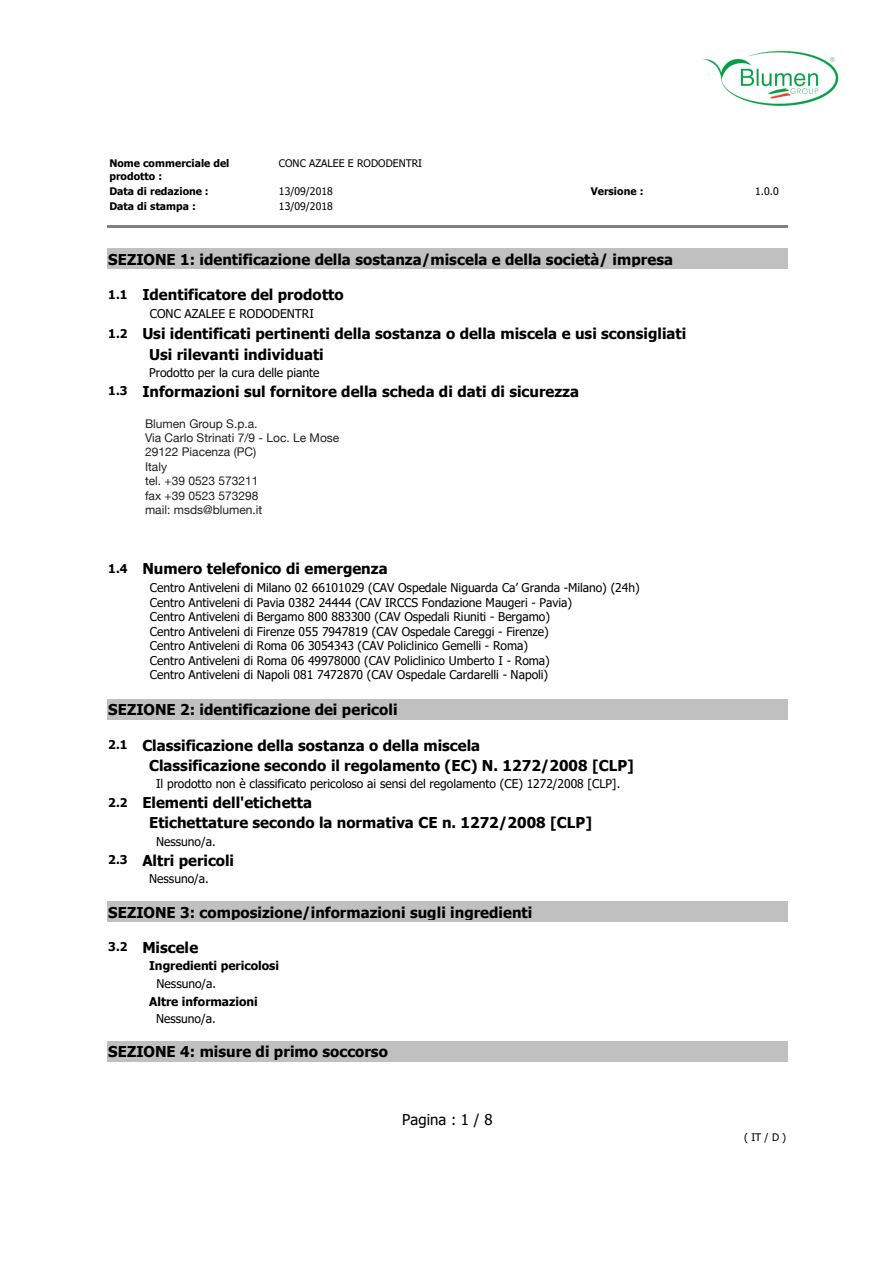
<style>
.page{position:relative;width:893px;height:1263px;background:#fff}
.page>*{position:absolute;margin:0;border:0;box-sizing:border-box;transform-origin:0 0}
.t1{font:700 15px/20.4px "Tahoma";color:#000}
.t2{font:15px "Tahoma";color:#000}
.t3{font:12px/14.5px "Tahoma";letter-spacing:-.005em;color:#000}
.t4{font:12px "Helvetica Neue";color:#231f20}
.t5{font:700 12px "Tahoma";color:#000}
.t6{font:700 10.5px/12.6px "Tahoma";letter-spacing:.005em;color:#000}
.t7{font:10.5px "Tahoma";letter-spacing:.005em;color:#000}
.s1{font-size:12px}
.s2{font-weight:700;font-size:15px}
</style>
<div class="page">
<hr style="left:107px;top:225px;width:680px;height:3px;background:#808080">
<div style="left:108px;top:250px;width:678px;height:18px;background:#c0c0c0"></div>
<hr style="left:107px;top:268px;width:680px;height:1px;background:#c0c0c0">
<hr style="left:107px;top:248px;width:680px;height:2px;background:#c0c0c0">
<div style="left:108px;top:700px;width:678px;height:18px;background:#c0c0c0"></div>
<hr style="left:107px;top:718px;width:680px;height:1px;background:#c0c0c0">
<hr style="left:107px;top:699px;width:680px;height:1px;background:#c0c0c0">
<div style="left:108px;top:902px;width:678px;height:19px;background:#c0c0c0"></div>
<hr style="left:107px;top:921px;width:680px;height:1px;background:#c0c0c0">
<hr style="left:107px;top:901px;width:680px;height:1px;background:#c0c0c0">
<div style="left:108px;top:1042px;width:678px;height:18px;background:#c0c0c0"></div>
<hr style="left:107px;top:1060px;width:680px;height:1px;background:#c0c0c0">
<hr style="left:107px;top:1041px;width:680px;height:1px;background:#c0c0c0">
<img style="left:703px;top:51px;width:136px;height:56px">
<p class="t6" style="left:109px;top:157px;width:121px">Nome commerciale del prodotto :</p>
<p class="t7" style="left:279px;top:156px;width:145px">CONC AZALEE E RODODENTRI</p>
<p class="t6" style="left:109px;top:185px;width:101px">Data di redazione :</p>
<p class="t7" style="left:279px;top:184px;width:55px">13/09/2018</p>
<p class="t6" style="left:591px;top:185px;width:54px">Versione :</p>
<p class="t7" style="left:755px;top:184px;width:25px">1.0.0</p>
<p class="t6" style="left:109px;top:200px;width:88px">Data di stampa :</p>
<p class="t7" style="left:279px;top:199px;width:55px">13/09/2018</p>
<p class="t1" style="left:108px;top:250px;width:566px">SEZIONE 1: identificazione della sostanza/miscela e della società/ impresa</p>
<p class="t1" style="left:108px;top:285px;width:237px"><span class="s1">1.1</span> Identificatore del prodotto</p>
<p class="t3" style="left:150px;top:307px;width:165px">CONC AZALEE E RODODENTRI</p>
<p class="t1" style="left:149px;top:324px;width:539px;text-indent:-41px"><span class="s1">1.2</span> Usi identificati pertinenti della sostanza o della miscela e usi sconsigliati<br>Usi rilevanti individuati</p>
<p class="t3" style="left:149px;top:366px;width:172px">Prodotto per la cura delle piante</p>
<p class="t1" style="left:108px;top:382px;width:472px"><span class="s1">1.3</span> Informazioni sul fornitore della scheda di dati di sicurezza</p>
<p class="t1" style="left:149px;top:420px;width:160px">valle/commerciante)</p>
<p class="t3" style="left:157px;top:440px;width:108px">Industrialchimica Srl</p>
<p class="t4" style="left:145px;top:415px;width:114px">Blumen Group S.p.a.</p>
<p class="t4" style="left:145px;top:429px;width:196px">Via Carlo Strinati 7/9 - Loc. Le Mose</p>
<p class="t4" style="left:145px;top:443px;width:113px">29122 Piacenza (PC)</p>
<p class="t4" style="left:145px;top:458px;width:23px">Italy</p>
<p class="t4" style="left:145px;top:472px;width:115px">tel. +39 0523 573211</p>
<p class="t4" style="left:145px;top:487px;width:115px">fax +39 0523 573298</p>
<p class="t4" style="left:145px;top:501px;width:119px">mail: msds@blumen.it</p>
<p class="t3" style="left:149px;top:502px;width:188px"><span class="s2">Telefono :</span> +39 049.531.0415</p>
<p class="t1" style="left:108px;top:559px;width:281px"><span class="s1">1.4</span> Numero telefonico di emergenza</p>
<p class="t3" style="left:150px;top:581px;width:491px">Centro Antiveleni di Milano 02 66101029 (CAV Ospedale Niguarda Ca’ Granda -Milano) (24h)<br>Centro Antiveleni di Pavia 0382 24444 (CAV IRCCS Fondazione Maugeri - Pavia)<br>Centro Antiveleni di Bergamo 800 883300 (CAV Ospedali Riuniti - Bergamo)<br>Centro Antiveleni di Firenze 055 7947819 (CAV Ospedale Careggi - Firenze)<br>Centro Antiveleni di Roma 06 3054343 (CAV Policlinico Gemelli - Roma)<br>Centro Antiveleni di Roma 06 49978000 (CAV Policlinico Umberto I - Roma)<br>Centro Antiveleni di Napoli 081 7472870 (CAV Ospedale Cardarelli - Napoli)</p>
<p class="t1" style="left:108px;top:700px;width:291px">SEZIONE 2: identificazione dei pericoli</p>
<p class="t1" style="left:149px;top:735px;width:486px;text-indent:-41px"><span class="s1">2.1</span> Classificazione della sostanza o della miscela<br>Classificazione secondo il regolamento (EC) N. 1272/2008 [CLP]</p>
<p class="t3" style="left:156px;top:777px;width:466px">Il prodotto non è classificato pericoloso ai sensi del regolamento (CE) 1272/2008 [CLP].</p>
<p class="t1" style="left:149px;top:793px;width:444px;text-indent:-41px"><span class="s1">2.2</span> Elementi dell'etichetta<br>Etichettature secondo la normativa CE n. 1272/2008 [CLP]</p>
<p class="t3" style="left:156px;top:835px;width:61px">Nessuno/a.</p>
<p class="t1" style="left:108px;top:850px;width:127px"><span class="s1">2.3</span> Altri pericoli</p>
<p class="t3" style="left:149px;top:872px;width:61px">Nessuno/a.</p>
<p class="t1" style="left:108px;top:902px;width:426px">SEZIONE 3: composizione/informazioni sugli ingredienti</p>
<p class="t1" style="left:108px;top:938px;width:91px"><span class="s1">3.2</span> Miscele</p>
<p class="t5" style="left:149px;top:957px;width:131px">Ingredienti pericolosi</p>
<p class="t3" style="left:157px;top:977px;width:61px">Nessuno/a.</p>
<p class="t5" style="left:149px;top:993px;width:110px">Altre informazioni</p>
<p class="t3" style="left:156px;top:1011px;width:61px">Nessuno/a.</p>
<p class="t1" style="left:108px;top:1042px;width:281px">SEZIONE 4: misure di primo soccorso</p>
<p class="t2" style="left:402px;top:1109px;width:92px">Pagina : 1 / 8</p>
<p class="t7" style="left:744px;top:1130px;width:44px">( IT / D )</p>
</div>
